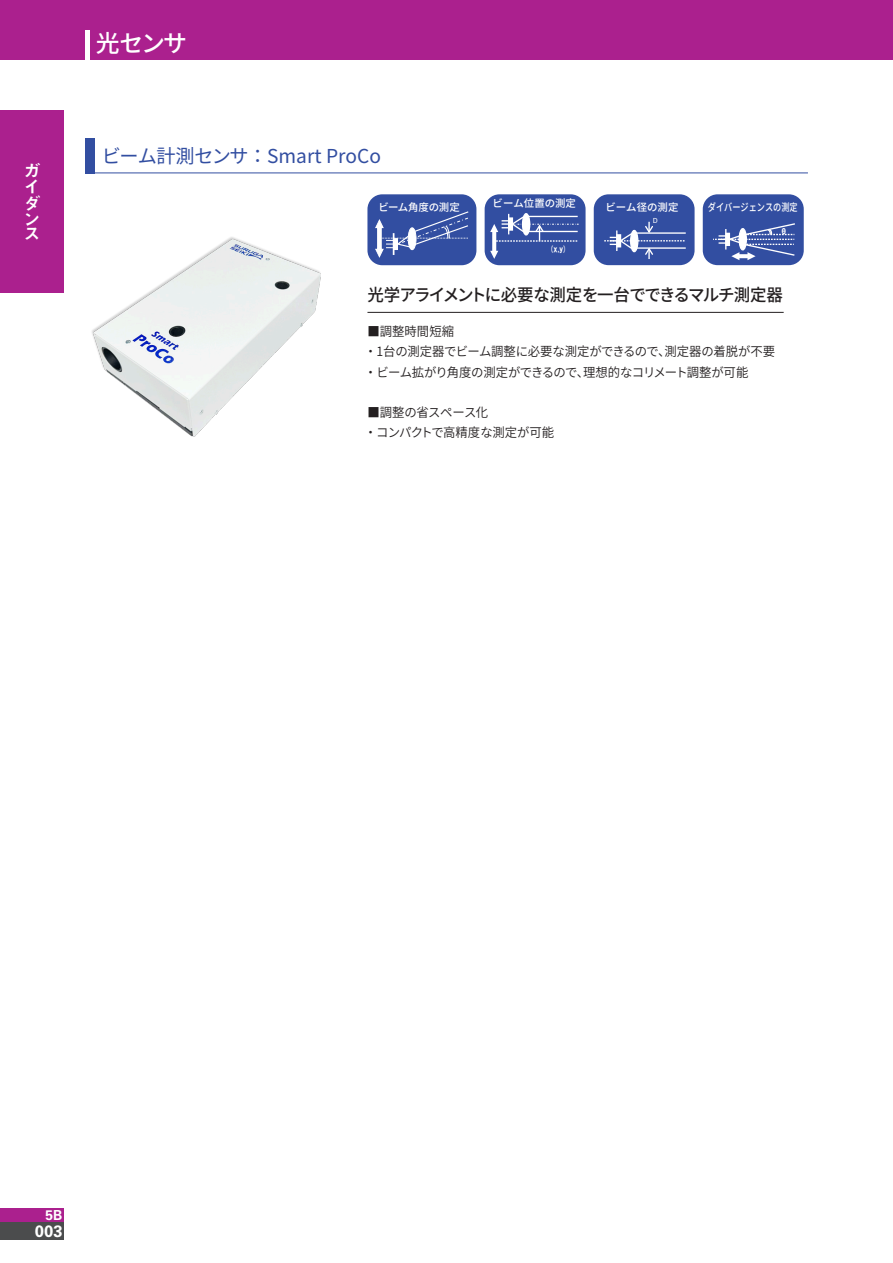
<style>
.page{position:relative;width:893px;height:1263px;background:#fff}
.page>*{position:absolute;margin:0;border:0;box-sizing:border-box;transform-origin:0 0}
.t1{font:500 23.85px "Source Han Sans";color:#fff}
.t2{font:19.2px "Source Han Sans";color:#324ea1}
.t3{font:500 16.95px "Source Han Sans";letter-spacing:-.06em;color:#231f20}
.t4{font:16.95px/15.8px "Midashi Go Pro MB31";color:#fff}
.t5{font:700 16.5px "Univers LT Std";color:#fff}
.t6{font:700 13.8px "Univers LT Std";color:#fff}
.t7{font:12.75px/20.2px "Source Han Sans";letter-spacing:-.02em;color:#231f20}
.t8{font:500 10.5px "Source Han Sans";color:#fff}
.t9{font:500 10.5px "Source Han Sans";color:#fff;scale:.78 1}
.t10{font:500 10.5px "Source Han Sans";letter-spacing:-.02em;color:#fff}
.t11{font:8.1px "HGP Soei Kakugothic UB";color:#fff}
.t12{font:8.1px "Calibri";color:#fff}
</style>
<div class="page">
<div style="left:0;top:0;width:893px;height:60px;background:#ab208e"></div>
<div style="left:0;top:1208px;width:64px;height:14px;background:#ab208e"></div>
<div style="left:0;top:1222px;width:64px;height:17px;background:#4b4c4d"></div>
<hr style="left:85px;top:30px;width:4px;height:30px;background:#fff">
<div style="left:0;top:111px;width:64px;height:182px;background:#ab208e"></div>
<hr style="left:85px;top:172px;width:723px;height:1px;background:#324ea1">
<div style="left:85px;top:138px;width:10px;height:35px;background:#324ea1"></div>
<hr style="left:367px;top:312px;width:417px;height:1px;background:#231f20">
<img style="left:92px;top:237px;width:229px;height:200px">
<div style="left:367px;top:194px;width:109px;height:71px;background:#324ea1;border-radius:15px"></div>
<svg style="left:375px;top:211px;width:94px;height:47px"></svg>
<div style="left:703px;top:194px;width:101px;height:71px;background:#324ea1;border-radius:15px"></div>
<svg style="left:713px;top:223px;width:82px;height:37px"></svg>
<div style="left:485px;top:194px;width:101px;height:71px;background:#324ea1;border-radius:15px"></div>
<svg style="left:492px;top:242px;width:4px;height:9px"></svg>
<svg style="left:490px;top:251px;width:8px;height:8px"></svg>
<div style="left:522px;top:213px;width:8px;height:23px;border:1px solid #fff;border-radius:50%"></div>
<svg style="left:490px;top:214px;width:89px;height:28px"></svg>
<div style="left:594px;top:194px;width:101px;height:71px;background:#324ea1;border-radius:15px"></div>
<hr style="left:635px;top:247px;width:51px;height:2px;background:#fff">
<hr style="left:635px;top:232px;width:51px;height:2px;background:#fff">
<svg style="left:604px;top:222px;width:81px;height:37px"></svg>
<h3 class="t4" style="left:23px;top:161px;width:18px">ガイダンス</h3>
<h1 class="t1" style="left:96px;top:30px;width:93px">光センサ</h1>
<h2 class="t2" style="left:102px;top:145px;width:281px">ビーム計測センサ：Smart ProCo</h2>
<p class="t8" style="left:493px;top:197px;width:85px">ビーム位置の測定</p>
<p class="t11" style="left:549px;top:245px;width:20px">(x,y)</p>
<p class="t10" style="left:378px;top:202px;width:83px">ビーム角度の測定</p>
<p class="t9" style="left:708px;top:202px;width:117px">ダイバージェンスの測定</p>
<p class="t11" style="left:780px;top:227px;width:10px">θ</p>
<p class="t8" style="left:605px;top:202px;width:75px">ビーム径の測定</p>
<p class="t12" style="left:653px;top:215px;width:6px">D</p>
<h3 class="t3" style="left:367px;top:285px;width:417px">光学アライメントに必要な測定を一台でできるマルチ測定器</h3>
<p class="t7" style="left:364px;top:322px;width:412px">■調整時間短縮<br>・ 1台の測定器でビーム調整に必要な測定ができるので、測定器の着脱が不要・ビーム拡がり角度の測定ができるので、理想的なコリメート調整が可能</p>
<p class="t7" style="left:364px;top:402px;width:191px">■調整の省スペース化<br>・コンパクトで高精度な測定が可能</p>
<p class="t6" style="left:46px;top:1207px;width:18px">5B</p>
<p class="t5" style="left:35px;top:1221px;width:29px">003</p>
</div>
